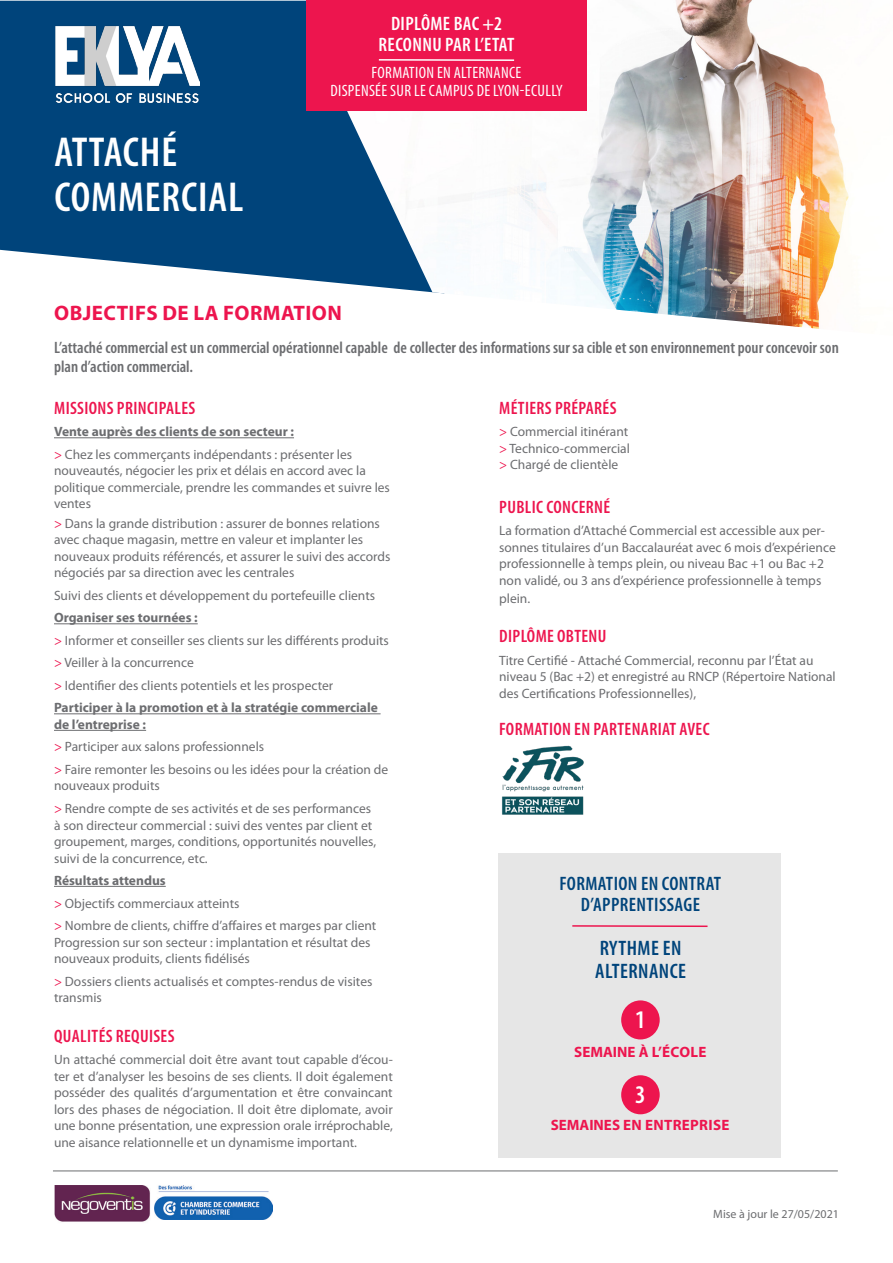
<style>
.page{position:relative;width:893px;height:1263px;background:#fff}
.page>*{position:absolute;margin:0;border:0;box-sizing:border-box;transform-origin:0 0}
.t1{font:600 condensed 42px "Myriad Pro";letter-spacing:.02em;color:#fff}
.t2{font:600 condensed 25.5px "Myriad Pro";color:#fff}
.t3{font:700 21px "Myriad Pro";letter-spacing:.02em;color:#ed154e}
.t4{font:600 condensed 21px "Myriad Pro";letter-spacing:.02em;color:#00447b}
.t5{font:600 condensed 19.5px "Myriad Pro";letter-spacing:.02em;color:#00447b}
.t6{font:600 condensed 19.5px "Myriad Pro";letter-spacing:.02em;color:#fff}
.t7{font:600 condensed 18px "Myriad Pro";letter-spacing:.02em;color:#ed154e}
.t8{font:600 condensed 16.5px/19.5px "Myriad Pro";color:#6c6d70}
.t9{font:condensed 16.5px "Myriad Pro";letter-spacing:.02em;color:#fff}
.t10{font:700 15px "Myriad Pro";letter-spacing:.02em;color:#ed154e}
.t11{font:700 15px "Myriad Pro";color:#ed154e}
.t12{font:13.5px/16.5px "Myriad Pro";color:#6c6d70}
.t13{font:700 13.5px/16.5px "Myriad Pro";color:#6c6d70}
.t14{font:12px "Myriad Pro";color:#6c6d70}
.s1{color:#ed154e}
</style>
<div class="page">
<hr style="left:54px;top:437px;width:240px;height:1px;background:#6c6d70">
<hr style="left:54px;top:623px;width:144px;height:1px;background:#6c6d70">
<hr style="left:54px;top:713px;width:327px;height:1px;background:#6c6d70">
<hr style="left:54px;top:730px;width:92px;height:1px;background:#6c6d70">
<hr style="left:54px;top:886px;width:112px;height:1px;background:#6c6d70">
<div style="left:499px;top:853px;width:282px;height:304px;background:#e6e6e6"></div>
<svg style="left:0;top:1px;width:330px;height:282px;background:#125184"></svg>
<img style="left:330px;top:0;width:519px;height:329px">
<div style="left:306px;top:0;width:281px;height:111px;background:#ed154e"></div>
<div style="left:621px;top:1000px;width:39px;height:39px;background:#ed154e;border-radius:50%"></div>
<div style="left:621px;top:1075px;width:39px;height:39px;background:#ed154e;border-radius:50%"></div>
<hr style="left:53px;top:1171px;width:785px;height:1px;background:#6c6d70">
<img style="left:502px;top:745px;width:82px;height:70px">
<img style="left:54px;top:1185px;width:96px;height:37px">
<img style="left:54px;top:26px;width:145px;height:79px">
<hr style="left:379px;top:59px;width:135px;height:2px;background:#fff">
<hr style="left:572px;top:925px;width:135px;height:2px;background:#ed154e">
<img style="left:154px;top:1185px;width:118px;height:34px">
<p class="t1" style="left:54px;top:126px;width:124px">ATTACHÉ</p>
<p class="t1" style="left:54px;top:171px;width:190px">COMMERCIAL</p>
<p class="t6" style="left:391px;top:11px;width:113px">DIPLÔME BAC +2</p>
<p class="t6" style="left:379px;top:32px;width:137px">RECONNU PAR L’ETAT</p>
<p class="t9" style="left:372px;top:62px;width:151px">FORMATION EN ALTERNANCE</p>
<p class="t9" style="left:330px;top:80px;width:234px">DISPENSÉE SUR LE CAMPUS DE LYON-ECULLY</p>
<p class="t3" style="left:54px;top:299px;width:289px">OBJECTIFS DE LA FORMATION</p>
<p class="t8" style="left:54px;top:337px;width:786px">L’attaché commercial est un commercial opérationnel capable de collecter des informations sur sa cible et son environnement pour concevoir son plan d’action commercial.</p>
<p class="t7" style="left:54px;top:397px;width:143px">MISSIONS PRINCIPALES</p>
<p class="t13" style="left:54px;top:423px;width:242px">Vente auprès des clients de son secteur :</p>
<p class="t12" style="left:54px;top:446px;width:337px"><span class="s1">&gt;</span> Chez les commerçants indépendants : présenter les nouveautés, négocier les prix et délais en accord avec la politique commerciale, prendre les commandes et suivre les ventes</p>
<p class="t12" style="left:54px;top:515px;width:338px"><span class="s1">&gt;</span> Dans la grande distribution : assurer de bonnes relations avec chaque magasin, mettre en valeur et implanter les nouveaux produits référencés, et assurer le suivi des accords négociés par sa direction avec les centrales</p>
<p class="t12" style="left:54px;top:587px;width:323px">Suivi des clients et développement du portefeuille clients</p>
<p class="t13" style="left:54px;top:609px;width:145px">Organiser ses tournées :</p>
<p class="t12" style="left:54px;top:629px;width:336px;line-height:22.5px"><span class="s1">&gt;</span> Informer et conseiller ses clients sur les différents produits <span class="s1">&gt;</span> Veiller à la concurrence</p>
<p class="t12" style="left:54px;top:677px;width:281px"><span class="s1">&gt;</span> Identifier des clients potentiels et les prospecter</p>
<p class="t13" style="left:54px;top:699px;width:325px">Participer à la promotion et à la stratégie commerciale de l’entreprise :</p>
<p class="t12" style="left:54px;top:738px;width:212px"><span class="s1">&gt;</span> Participer aux salons professionnels</p>
<p class="t12" style="left:54px;top:761px;width:336px"><span class="s1">&gt;</span> Faire remonter les besoins ou les idées pour la création de nouveaux produits</p>
<p class="t12" style="left:54px;top:800px;width:324px"><span class="s1">&gt;</span> Rendre compte de ses activités et de ses performances à son directeur commercial : suivi des ventes par client et groupement, marges, conditions, opportunités nouvelles, suivi de la concurrence, etc.</p>
<p class="t13" style="left:54px;top:872px;width:113px">Résultats attendus</p>
<p class="t12" style="left:54px;top:894px;width:187px"><span class="s1">&gt;</span> Objectifs commerciaux atteints</p>
<p class="t12" style="left:54px;top:917px;width:324px"><span class="s1">&gt;</span> Nombre de clients, chiffre d’affaires et marges par client</p>
<p class="t12" style="left:54px;top:933px;width:318px">Progression sur son secteur : implantation et résultat des nouveaux produits, clients fidélisés</p>
<p class="t12" style="left:54px;top:972px;width:320px"><span class="s1">&gt;</span> Dossiers clients actualisés et comptes-rendus de visites transmis</p>
<p class="t7" style="left:54px;top:1024px;width:122px">QUALITÉS REQUISES</p>
<p class="t12" style="left:54px;top:1051px;width:340px;text-align:justify">Un attaché commercial doit être avant tout capable d’écou&shy;ter et d’analyser les besoins de ses clients. Il doit également posséder des qualités d’argumentation et être convaincant lors des phases de négociation. Il doit être diplomate, avoir une bonne présentation, une expression orale irréprochable, une aisance relationnelle et un dynamisme important.</p>
<p class="t7" style="left:499px;top:397px;width:119px">MÉTIERS PRÉPARÉS</p>
<p class="t12" style="left:499px;top:423px;width:131px"><span class="s1">&gt;</span> Commercial itinérant</p>
<p class="t12" style="left:499px;top:440px;width:132px"><span class="s1">&gt;</span> Technico-commercial</p>
<p class="t12" style="left:499px;top:456px;width:121px"><span class="s1">&gt;</span> Chargé de clientèle</p>
<p class="t7" style="left:499px;top:496px;width:112px">PUBLIC CONCERNÉ</p>
<p class="t12" style="left:499px;top:522px;width:338px">La formation d’Attaché Commercial est accessible aux per&shy;sonnes titulaires d’un Baccalauréat avec 6 mois d’expérience professionnelle à temps plein, ou niveau Bac +1 ou Bac +2 non validé, ou 3 ans d’expérience professionnelle à temps</p>
<p class="t12" style="left:499px;top:590px;width:33px">plein.</p>
<p class="t7" style="left:499px;top:625px;width:109px">DIPLÔME OBTENU</p>
<p class="t12" style="left:499px;top:652px;width:338px">Titre Certifié - Attaché Commercial, reconnu par l’État au niveau 5 (Bac +2) et enregistré au RNCP (Répertoire National des Certifications Professionnelles),</p>
<p class="t7" style="left:499px;top:718px;width:212px">FORMATION EN PARTENARIAT AVEC</p>
<p class="t5" style="left:560px;top:872px;width:163px">FORMATION EN CONTRAT</p>
<p class="t5" style="left:581px;top:893px;width:121px">D’APPRENTISSAGE</p>
<p class="t4" style="left:600px;top:935px;width:83px">RYTHME EN</p>
<p class="t4" style="left:595px;top:958px;width:92px">ALTERNANCE</p>
<p class="t2" style="left:635px;top:1004px;width:12px">1</p>
<p class="t11" style="left:574px;top:1042px;width:134px">SEMAINE À L’ÉCOLE</p>
<p class="t2" style="left:635px;top:1079px;width:12px">3</p>
<p class="t10" style="left:551px;top:1115px;width:180px">SEMAINES EN ENTREPRISE</p>
<p class="t14" style="left:713px;top:1206px;width:127px">Mise à jour le 27/05/2021</p>
</div>
